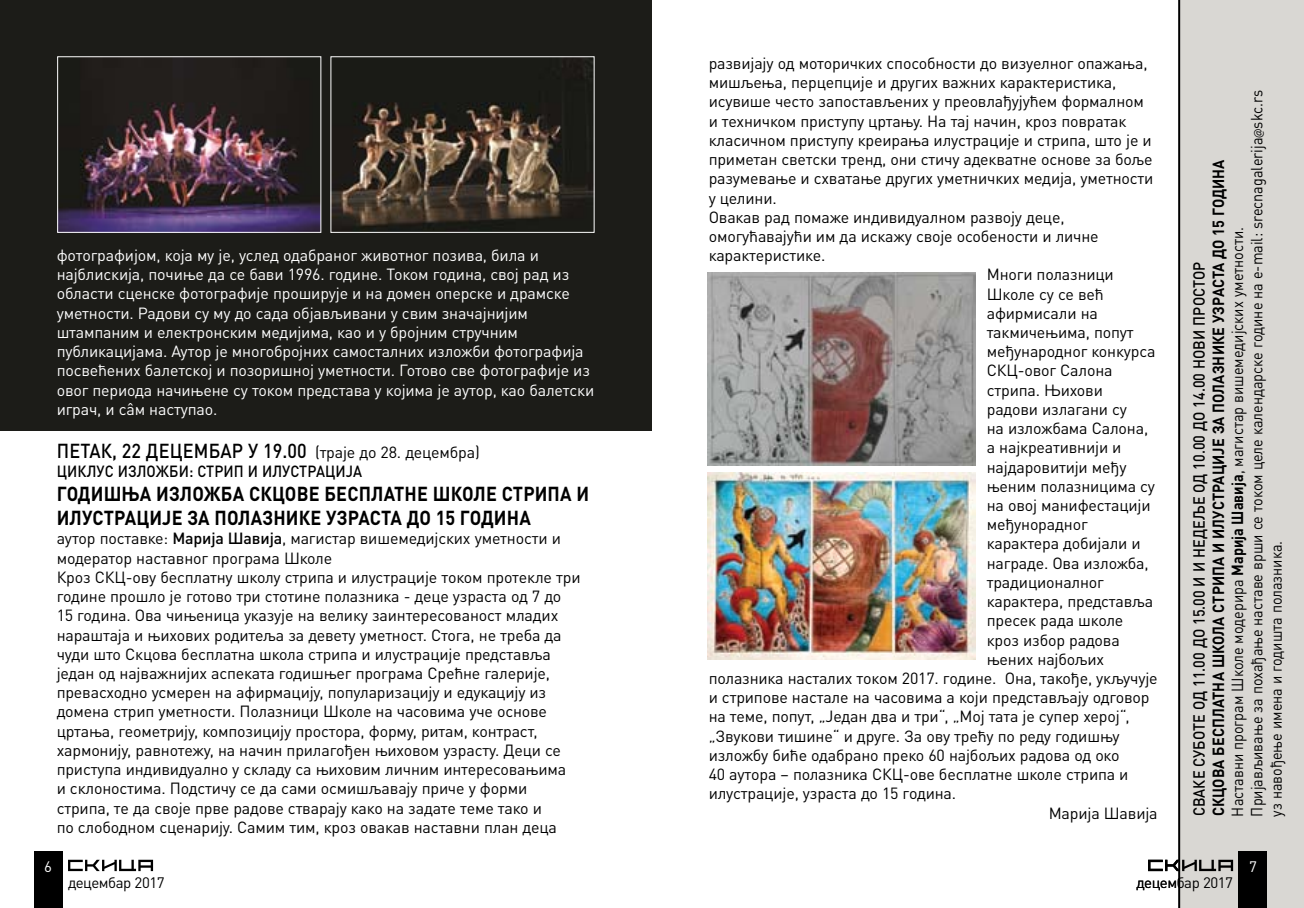
<style>
.page{position:relative;width:1304px;height:908px;background:#fff}
.page>*{position:absolute;margin:0;border:0;box-sizing:border-box;transform-origin:0 0}
.t1{font:700 20px/24px "DIN Pro";letter-spacing:.01em;color:#000;scale:.9 1}
.t2{font:500 20px "DIN Pro";letter-spacing:.01em;color:#000;scale:.9 1}
.t3{font:16px/19.2px "DIN Pro";letter-spacing:-.01em;color:#000}
.t4{font:16px/19.2px "DIN Pro";letter-spacing:-.01em;color:#fff}
.t5{font:16px/19.2px "DIN Pro";letter-spacing:-.01em;color:#000;scale:.9 1}
.t6{font:500 16px "DIN Pro";letter-spacing:.005em;color:#000;scale:.9 1}
.t7{font:15px "DIN Pro";letter-spacing:-.03em;color:#000}
.t8{font:15px "DIN Pro";color:#fff}
.s1{font-weight:400;font-size:16px}
.s2{font-weight:500}
.s3{font-weight:700}
.s4{font-family:"Myriad Pro";font-size:14px}
</style>
<div class="page">
<div style="left:34px;top:850px;width:28px;height:57px;background:#000"></div>
<svg style="left:68px;top:859px;width:85px;height:11px"></svg>
<div style="left:0;top:0;width:652px;height:430px;background:#1c1c18"></div>
<div style="left:1180px;top:0;width:124px;height:907px;background:#d9d7d3"></div>
<hr style="left:1178px;top:0;width:2px;height:907px;background:#000">
<img style="left:59px;top:101px;width:260px;height:130px">
<div style="left:57px;top:56px;width:264px;height:177px;border:1px solid #fff"></div>
<img style="left:332px;top:62px;width:261px;height:168px">
<div style="left:330px;top:56px;width:265px;height:177px;border:1px solid #fff"></div>
<img style="left:708px;top:272px;width:267px;height:193px">
<img style="left:708px;top:472px;width:267px;height:187px">
<div style="left:1239px;top:850px;width:28px;height:57px;background:#000"></div>
<svg style="left:1148px;top:859px;width:85px;height:11px"></svg>
<p class="t4" style="left:57px;top:244px;width:539px">фотографијом, која му је, услед одабраног животног позива, била и најблискија, почиње да се бави 1996. године. Током година, свој рад из области сценске фотографије проширује и на домен оперске и драмске уметности. Радови су му до сада објављивани у свим значајнијим штампаним и електронским медијима, као и у бројним стручним публикацијама. Аутор је многобројних самосталних изложби фотографија посвећених балетској и позоришној уметности. Готово све фотографије из овог периода начињене су током представа у којима је аутор, као балетски играч, и сâм наступао.</p>
<p class="t2" style="left:57px;top:434px;width:471px">п етак, 22 децембар у 19.00 <span class="s1">(траје до 28. децембра)</span></p>
<p class="t6" style="left:57px;top:458px;width:102px">Циклус излож</p>
<p class="t6" style="left:169px;top:458px;width:165px">би: СТРИ П И ИЛУСТРАЦИ</p>
<p class="t6" style="left:346px;top:458px;width:19px">ЈА</p>
<p class="t1" style="left:57px;top:479px;width:590px">ГОДИ ШЊА ИЗЛОЖБА СКЦОВЕ БЕСПЛАТНЕ ШКОЛЕ СТРИ ПА И<br>ИЛУСТРАЦИ</p>
<p class="t1" style="left:162px;top:503px;width:411px">ЈЕ ЗА ПОЛАЗНИКЕ УЗРАСТА ДО 15 ГОДИ НА</p>
<p class="t3" style="left:57px;top:527px;width:525px">аутор поставке: <span class="s2">Марија Шавија</span>, магистар вишемедијских уметности и модератор наставног програма Школе<br>Кроз СКЦ-ову бесплатну школу стрипа и илустрације током протекле три године прошло је готово три стотине полазника - деце узраста од 7 до 15 година. Ова чињеница указује на велику заинтересованост младих нараштаја и њихових родитеља за девету уметност. Стога, не треба да чуди што Скцова бесплатна школа стрипа и илустрације представља један од најважнијих аспеката годишњег програма Срећне галерије, превасходно усмерен на афирмацију, популаризацију и едукацију из домена стрип уметности. Полазници Школе на часовима уче основе цртања, геометрију, композицију простора, форму, ритам, контраст, хармонију, равнотежу, на начин прилагођен њиховом узрасту. Деци се приступа индивидуално у складу са њиховим личним интересовањима<br>и склоностима. Подстичу се да сами осмишљавају приче у форми стрипа, те да своје прве радове стварају како на задате теме тако и<br>по слободном сценарију. Самим тим, кроз овакав наставни план деца</p>
<p class="t8" style="left:44px;top:853px;width:9px">6</p>
<p class="t7" style="left:68px;top:870px;width:98px">децембар 2017</p>
<p class="t3" style="left:709px;top:52px;width:440px">развијају од моторичких способности до визуелног опажања,</p>
<p class="t3" style="left:709px;top:71px;width:409px">мишљења, перцепције и других важних карактеристика,</p>
<p class="t3" style="left:709px;top:90px;width:437px">исувише често запостављених у преовлађујућем формалном</p>
<p class="t3" style="left:709px;top:110px;width:419px">и техничком приступу цртању. На тај начин, кроз повратак</p>
<p class="t3" style="left:709px;top:129px;width:445px">класичном приступу креирања илустрације и стрипа, што је и</p>
<p class="t3" style="left:709px;top:148px;width:445px">приметан светски тренд, они стичу адекватне основе за боље</p>
<p class="t3" style="left:709px;top:167px;width:446px">разумевање и схватање других уметничких медија, уметности</p>
<p class="t3" style="left:709px;top:186px;width:70px">у целини.</p>
<p class="t3" style="left:709px;top:206px;width:357px">Овакав рад помаже индивидуалном развоју деце,</p>
<p class="t3" style="left:709px;top:225px;width:392px">омогућавајући им да искажу своје особености и личне</p>
<p class="t3" style="left:709px;top:244px;width:118px">карактеристике.</p>
<p class="t3" style="left:987px;top:263px;width:129px">Многи полазници</p>
<p class="t3" style="left:987px;top:282px;width:118px">Школе су се већ</p>
<p class="t3" style="left:987px;top:302px;width:113px">афирмисали на</p>
<p class="t3" style="left:987px;top:321px;width:148px">такмичењима, попут</p>
<p class="t3" style="left:987px;top:340px;width:170px">међународног конкурса</p>
<p class="t3" style="left:987px;top:359px;width:127px">СКЦ-овог Салона</p>
<p class="t3" style="left:987px;top:378px;width:118px">стрипа. Њихови</p>
<p class="t3" style="left:987px;top:398px;width:142px">радови излагани су</p>
<p class="t3" style="left:987px;top:417px;width:163px">на изложбама Салона,</p>
<p class="t3" style="left:987px;top:436px;width:136px">а најкреативнији и</p>
<p class="t3" style="left:987px;top:455px;width:141px">најдаровитији међу</p>
<p class="t3" style="left:987px;top:474px;width:170px">њеним полазницима су</p>
<p class="t3" style="left:987px;top:494px;width:165px">на овој манифестацији</p>
<p class="t3" style="left:987px;top:513px;width:102px">међунорадног</p>
<p class="t3" style="left:987px;top:532px;width:156px">карактера добијали и</p>
<p class="t3" style="left:987px;top:551px;width:163px">награде. Ова изложба,</p>
<p class="t3" style="left:987px;top:570px;width:119px">традиционалног</p>
<p class="t3" style="left:987px;top:590px;width:168px">карактера, представља</p>
<p class="t3" style="left:987px;top:609px;width:138px">пресек рада школе</p>
<p class="t3" style="left:987px;top:628px;width:135px">кроз избор радова</p>
<p class="t3" style="left:987px;top:647px;width:119px">њених најбољих</p>
<p class="t3" style="left:709px;top:666px;width:450px">полазника насталих током 2017. године. Она, такође, укључује</p>
<p class="t3" style="left:709px;top:686px;width:442px">и стрипове настале на часовима а који представљају одговор</p>
<p class="t3" style="left:709px;top:705px;width:422px">на теме, попут, „Један два и три“, „Мој тата је супер херој“,</p>
<p class="t3" style="left:709px;top:724px;width:412px">„Звукови тишине“ и друге. За ову трећу по реду годишњу</p>
<p class="t3" style="left:709px;top:743px;width:412px">изложбу биће одабрано преко 60 најбољих радова од око</p>
<p class="t3" style="left:709px;top:762px;width:421px">40 аутора – полазника СКЦ-ове бесплатне школе стрипа и</p>
<p class="t3" style="left:709px;top:782px;width:249px">илустрације, узраста до 15 година.</p>
<p class="t3" style="left:1049px;top:801px;width:111px">Марија Шавија</p>
<p class="t5" style="left:1207px;top:816px;width:808px;rotate:-90deg"><span class="s3">СКЦОВА БЕСПЛАТНА ШКОЛА СТРИ ПА И ИЛУСТРАЦИЈЕ ЗА ПОЛАЗНИКЕ УЗРАСТА ДО 15 ГОДИ НА<br></span>Наставни програм Школе модерира <span class="s3">Марија Шавија</span>, магистар вишемедијских уметности.<br>Пријављивање за похађање наставе врши се током целе календарске године на е-mail: srecnagalerija<span class="s4">@</span>skc.rs уз навођење имена и годишта полазника.</p>
<p class="t6" style="left:1186px;top:816px;width:617px;rotate:-90deg">сваке суботе од 11.00 до 15.00 и и н едеље од 10.00 до 14.00 Нови п ростор</p>
<p class="t8" style="left:1249px;top:853px;width:9px">7</p>
<p class="t7" style="left:1137px;top:870px;width:98px">децембар 2017</p>
</div>
